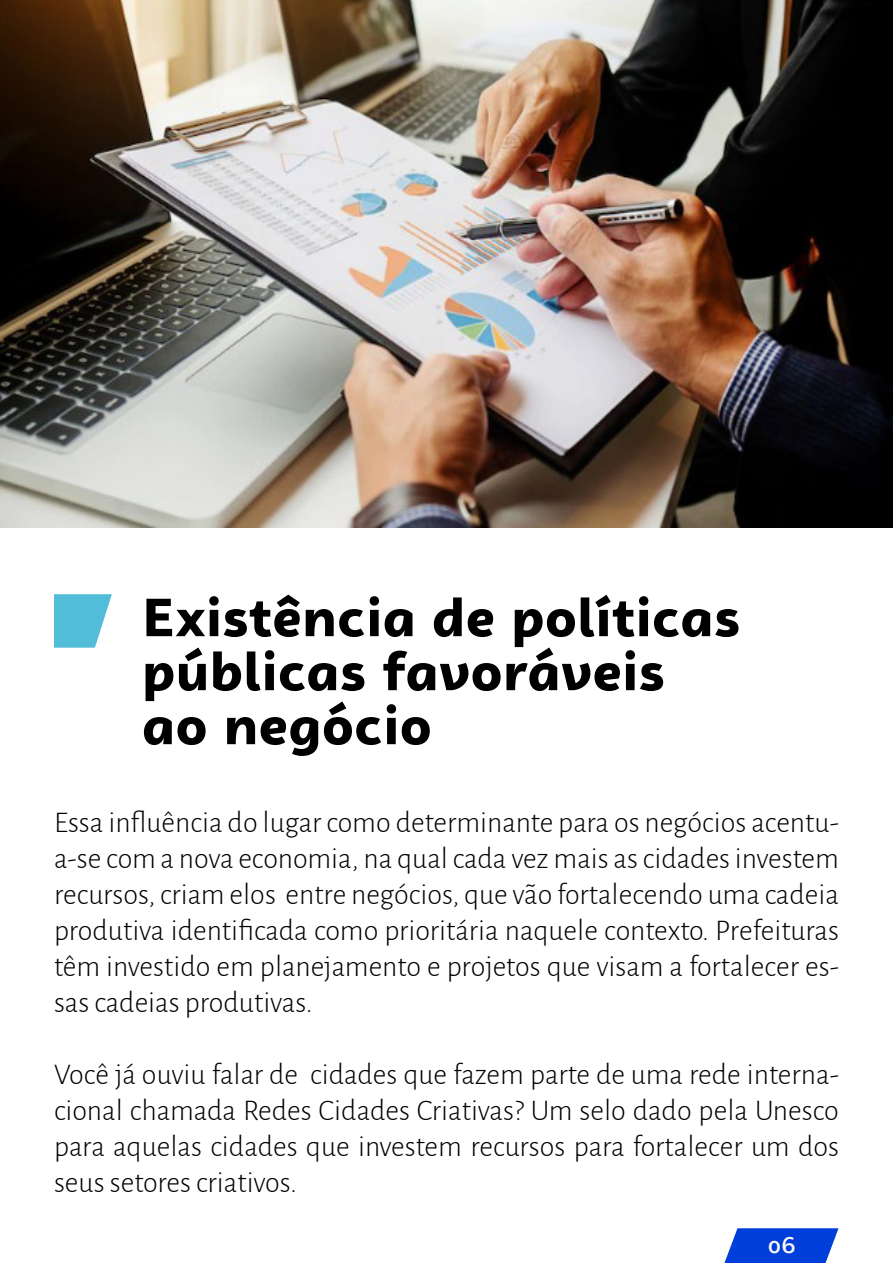
<style>
.page{position:relative;width:893px;height:1263px;background:#fff}
.page>*{position:absolute;margin:0;border:0;box-sizing:border-box;transform-origin:0 0}
.t1{font:900 53.4px/54px "Campuni";letter-spacing:.02em;color:#000}
.t2{font:300 30px/36px "Alegreya Sans";color:#000;text-align:justify}
.t3{font:500 22.5px "Campuni";color:#fffaf7}
</style>
<div class="page">
<img style="left:725px;top:1228px;width:114px;height:35px">
<img style="left:54px;top:594px;width:58px;height:53px">
<img style="left:0;top:0;width:893px;height:527px">
<h1 class="t1" style="left:142px;top:590px;width:599px">Existência de políticas públicas favoráveis ao negócio</h1>
<p class="t2" style="left:54px;top:803px;width:786px">Essa influência do lugar como determinante para os negócios acentu&shy;a-se com a nova economia, na qual cada vez mais as cidades investem recursos, criam elos entre negócios, que vão fortalecendo uma cadeia produtiva identificada como prioritária naquele contexto. Prefeituras têm investido em planejamento e projetos que visam a fortalecer es&shy;sas cadeias produtivas.</p>
<p class="t2" style="left:54px;top:1055px;width:786px">Você já ouviu falar de cidades que fazem parte de uma rede interna&shy;cional chamada Redes Cidades Criativas? Um selo dado pela Unesco para aquelas cidades que investem recursos para fortalecer um dos seus setores criativos.</p>
<p class="t3" style="left:768px;top:1231px;width:29px">06</p>
</div>
